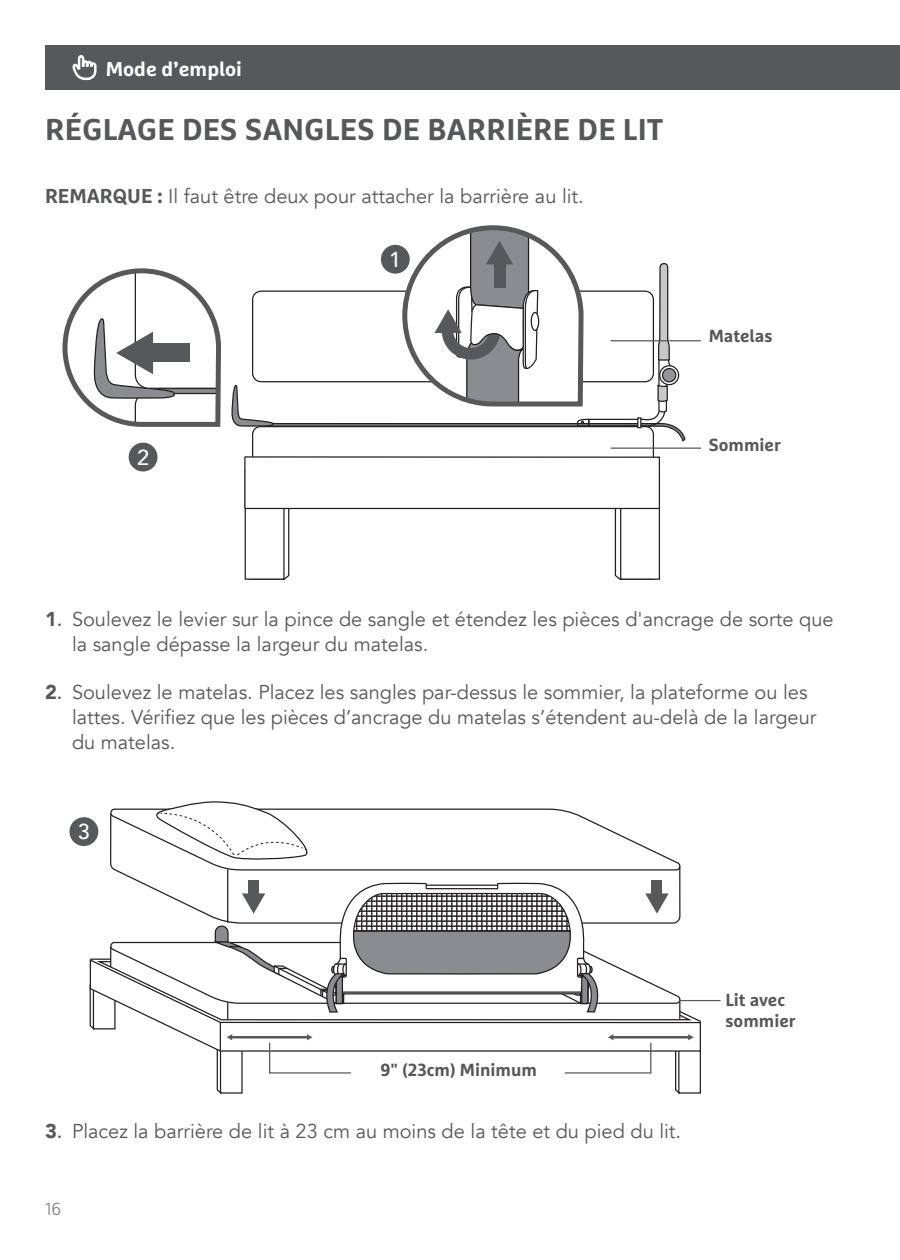
<style>
.page{position:relative;width:900px;height:1260px;background:#fff}
.page>*{position:absolute;margin:0;border:0;box-sizing:border-box;transform-origin:0 0}
.Content__Title{font:700 30px "Marselis OT";letter-spacing:.01em;color:#57585a}
.t1{font:500 21.5px "Avenir";color:#fff}
.t2{font:20px/25px "Avenir";color:#57585a}
.t3{font:700 20px "Marselis OT";color:#fff}
.t4{font:700 17.5px/21px "Marselis OT";color:#57585a}
.t5{font:300 17.5px "Marselis OT";color:#828487}
.s1{font-family:"Marselis OT";font-weight:700}
.s2{font-weight:900}
.s3{font-weight:500}
</style>
<div class="page">
<div style="left:45px;top:45px;width:855px;height:45px;background:#57585a"></div>
<svg style="left:72px;top:55px;width:25px;height:25px"></svg>
<svg style="left:285px;top:509px;width:5px;height:71px"></svg>
<svg style="left:614px;top:509px;width:6px;height:71px"></svg>
<div style="left:620px;top:469px;width:40px;height:111px;border:1px solid #231f20"></div>
<div style="left:245px;top:469px;width:40px;height:111px;border:1px solid #231f20"></div>
<div style="left:245px;top:457px;width:414px;height:51px;background:#fff"></div>
<div style="left:244px;top:456px;width:416px;height:53px;border:1px solid #231f20"></div>
<hr style="left:244px;top:457px;width:2px;height:52px;background:#231f20">
<svg style="left:232px;top:225px;width:454px;height:235px"></svg>
<svg style="left:62px;top:268px;width:159px;height:159px"></svg>
<hr style="left:610px;top:340px;width:91px;height:1px;background:#57585a">
<hr style="left:611px;top:448px;width:90px;height:1px;background:#57585a">
<div style="left:249px;top:880px;width:10px;height:19px;background:#57585a"></div>
<div style="left:652px;top:880px;width:10px;height:19px;background:#57585a"></div>
<svg style="left:110px;top:801px;width:571px;height:70px"></svg>
<svg style="left:89px;top:882px;width:613px;height:212px"></svg>
<hr style="left:679px;top:1000px;width:42px;height:1px;background:#57585a">
<div style="left:381px;top:245px;width:29px;height:29px;background:#57585a;border-radius:50%"></div>
<div style="left:129px;top:443px;width:29px;height:28px;background:#57585a;border-radius:50%"></div>
<div style="left:69px;top:817px;width:29px;height:29px;background:#57585a;border-radius:50%"></div>
<p class="t3" style="left:106px;top:57px;width:138px">Mode d’emploi</p>
<p class="Content__Title" style="left:45px;top:111px;width:620px">RÉGLAGE DES SANGLES DE BARRIÈRE DE LIT</p>
<p class="t2" style="left:45px;top:184px;width:540px"><span class="s1">REMARQUE :</span> Il faut être deux pour attacher la barrière au lit.</p>
<p class="t1" style="left:137px;top:439px;width:13px">2</p>
<p class="t1" style="left:389px;top:241px;width:13px">1</p>
<p class="t4" style="left:709px;top:325px;width:65px">Matelas</p>
<p class="t4" style="left:709px;top:434px;width:73px">Sommier</p>
<p class="t2" style="left:72px;top:607px;width:763px;text-indent:-27px"><span class="s2">1</span><span class="s3">.</span> Soulevez le levier sur la pince de sangle et étendez les pièces d'ancrage de sorte que la sangle dépasse la largeur du matelas.</p>
<p class="t2" style="left:72px;top:680px;width:746px;text-indent:-27px"><span class="s2">2</span><span class="s3">.</span> Soulevez le matelas. Placez les sangles par-dessus le sommier, la plateforme ou les lattes. Vérifiez que les pièces d’ancrage du matelas s’étendent au-delà de la largeur du matelas.</p>
<p class="t1" style="left:78px;top:813px;width:13px">3</p>
<p class="t4" style="left:381px;top:1059px;width:158px">9" (23cm) Minimum</p>
<p class="t2" style="left:45px;top:1119px;width:638px"><span class="s2">3</span><span class="s3">.</span> Placez la barrière de lit à 23 cm au moins de la tête et du pied du lit.</p>
<p class="t5" style="left:45px;top:1198px;width:17px">16</p>
<p class="t4" style="left:725px;top:989px;width:72px">Lit avec sommier</p>
</div>
